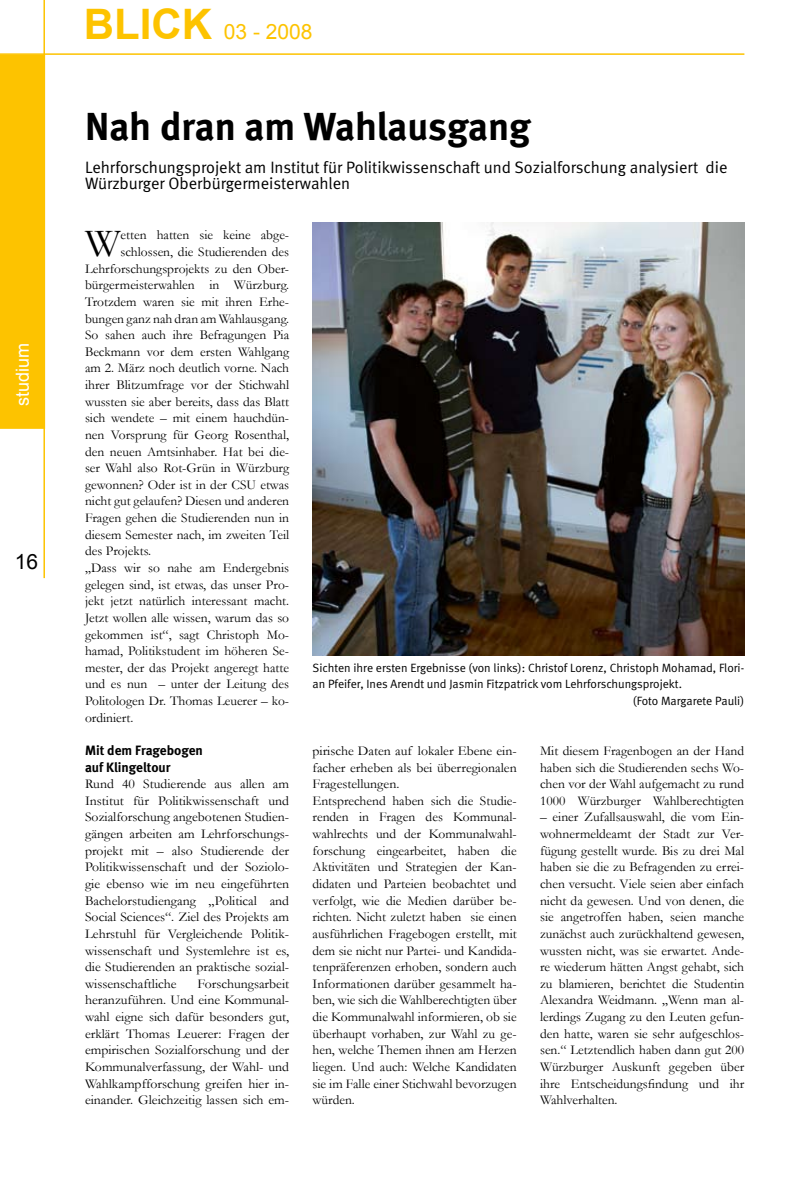
<style>
.page{position:relative;width:808px;height:1191px;background:#fff}
.page>*{position:absolute;margin:0;border:0;box-sizing:border-box;transform-origin:0 0}
.t1{font:40.2px "Garamond";color:#000}
.t2{font:700 39px "Meta";color:#000}
.t3{font:21px "Arial";color:#fdc300}
.t4{font:21px "Arial";color:#000}
.t5{font:18px "Arial";color:#fff}
.t6{font:16.5px/16.6px "Meta Normal";color:#000}
.t7{font:13.5px/16.6px "Garamond";color:#000;text-align:justify}
.t8{font:700 13.5px/16.6px "Meta";color:#000}
.t9{font:12px "Meta Normal";color:#000}
.s1{font-weight:700;font-size:42px}
</style>
<div class="page">
<div style="left:0;top:55px;width:43px;height:374px;background:#fdc300"></div>
<div style="left:1px;top:194px;width:43px;height:213px;background:#fdc300"></div>
<hr style="left:43px;top:0;width:2px;height:578px;background:#fdc300">
<hr style="left:0;top:53px;width:744px;height:2px;background:#fdc300">
<img style="left:313px;top:223px;width:431px;height:432px">
<h3 class="t5" style="left:11px;top:406px;width:65px;rotate:-90deg">studium</h3>
<h3 class="t4" style="left:15px;top:548px;width:25px">16</h3>
<h3 class="t3" style="left:84px;top:18px;width:230px"><span class="s1">BLICK</span> 03 - 2008</h3>
<h2 class="t2" style="left:85px;top:101px;width:447px">Nah dran am Wahlausgang</h2>
<p class="t6" style="left:85px;top:159px;width:644px">Lehrforschungsprojekt am Institut für Politikwissenschaft und Sozialforschung analysiert die<br>Würzburger Oberbürgermeisterwahlen</p>
<h1 class="t1" style="left:85px;top:216px;width:37px">W</h1>
<p class="t7" style="left:121px;top:226px;width:170px">etten hatten sie keine abge-</p>
<p class="t7" style="left:121px;top:243px;width:170px">schlossen, die Studierenden des</p>
<p class="t7" style="left:85px;top:260px;width:206px">Lehrforschungsprojekts zu den Ober-</p>
<p class="t7" style="left:85px;top:276px;width:206px">bürgermeisterwahlen in Würzburg.</p>
<p class="t7" style="left:85px;top:293px;width:206px">Trotzdem waren sie mit ihren Erhe-</p>
<p class="t7" style="left:85px;top:310px;width:206px">bungen ganz nah dran am Wahlausgang.</p>
<p class="t7" style="left:85px;top:326px;width:206px">So sahen auch ihre Befragungen Pia</p>
<p class="t7" style="left:85px;top:343px;width:206px">Beckmann vor dem ersten Wahlgang</p>
<p class="t7" style="left:85px;top:359px;width:206px">am 2. März noch deutlich vorne. Nach</p>
<p class="t7" style="left:85px;top:376px;width:206px">ihrer Blitzumfrage vor der Stichwahl</p>
<p class="t7" style="left:85px;top:393px;width:206px">wussten sie aber bereits, dass das Blatt</p>
<p class="t7" style="left:85px;top:409px;width:206px">sich wendete – mit einem hauchdün-</p>
<p class="t7" style="left:85px;top:426px;width:206px">nen Vorsprung für Georg Rosenthal,</p>
<p class="t7" style="left:85px;top:443px;width:206px">den neuen Amtsinhaber. Hat bei die-</p>
<p class="t7" style="left:85px;top:459px;width:206px">ser Wahl also Rot-Grün in Würzburg</p>
<p class="t7" style="left:85px;top:476px;width:206px">gewonnen? Oder ist in der CSU etwas</p>
<p class="t7" style="left:85px;top:492px;width:206px">nicht gut gelaufen? Diesen und anderen</p>
<p class="t7" style="left:85px;top:509px;width:206px">Fragen gehen die Studierenden nun in</p>
<p class="t7" style="left:85px;top:526px;width:206px">diesem Semester nach, im zweiten Teil</p>
<p class="t7" style="left:85px;top:542px;width:68px">des Projekts.</p>
<p class="t7" style="left:85px;top:559px;width:206px">„Dass wir so nahe am Endergebnis</p>
<p class="t7" style="left:85px;top:576px;width:206px">gelegen sind, ist etwas, das unser Pro-</p>
<p class="t7" style="left:85px;top:592px;width:206px">jekt jetzt natürlich interessant macht.</p>
<p class="t7" style="left:85px;top:609px;width:206px">Jetzt wollen alle wissen, warum das so</p>
<p class="t7" style="left:85px;top:625px;width:206px">gekommen ist“, sagt Christoph Mo-</p>
<p class="t7" style="left:85px;top:642px;width:206px">hamad, Politikstudent im höheren Se-</p>
<p class="t7" style="left:85px;top:659px;width:206px">mester, der das Projekt angeregt hatte</p>
<p class="t7" style="left:85px;top:675px;width:206px">und es nun – unter der Leitung des</p>
<p class="t7" style="left:85px;top:692px;width:206px">Politologen Dr. Thomas Leuerer – ko-</p>
<p class="t7" style="left:85px;top:709px;width:50px">ordiniert.</p>
<p class="t8" style="left:85px;top:741px;width:119px">Mit dem Fragebogen auf Klingeltour</p>
<p class="t7" style="left:85px;top:775px;width:206px">Rund 40 Studierende aus allen am Institut für Politikwissenschaft und Sozialforschung angebotenen Studien&shy;gängen arbeiten am Lehrforschungs&shy;projekt mit – also Studierende der Politikwissenschaft und der Soziolo&shy;gie ebenso wie im neu eingeführten Bachelorstudiengang „Political and Social Sciences“. Ziel des Projekts am Lehrstuhl für Vergleichende Politik&shy;wissenschaft und Systemlehre ist es, die Studierenden an praktische sozial&shy;wissenschaftliche</p>
<p class="t7" style="left:85px;top:975px;width:206px;text-indent:113px">Forschungsarbeit heranzuführen. Und eine Kommunal&shy;wahl eigne sich dafür besonders gut, erklärt Thomas Leuerer: Fragen der empirischen Sozialforschung und der Kommunalverfassung, der Wahl- und Wahlkampfforschung greifen hier in&shy;einander. Gleichzeitig lassen sich em-</p>
<p class="t9" style="left:313px;top:660px;width:433px">Sichten ihre ersten Ergebnisse (von links): Christof Lorenz, Christoph Mohamad, Flori-</p>
<p class="t9" style="left:313px;top:677px;width:371px">an Pfeifer, Ines Arendt und Jasmin Fitzpatrick vom Lehrforschungsprojekt.</p>
<p class="t9" style="left:633px;top:694px;width:113px">(Foto Margarete Pauli)</p>
<p class="t7" style="left:313px;top:742px;width:206px;text-align:left">pirische Daten auf lokaler Ebene ein&shy;facher erheben als bei überregionalen Fragestellungen.<br>Entsprechend haben sich die Studie&shy;renden in Fragen des Kommunal&shy;wahlrechts und der Kommunalwahl&shy;forschung eingearbeitet, haben die Aktivitäten und Strategien der Kan&shy;didaten und Parteien beobachtet und verfolgt, wie die Medien darüber be&shy;richten. Nicht zuletzt haben sie einen ausführlichen Fragebogen erstellt, mit dem sie nicht nur Partei- und Kandida&shy;tenpräferenzen erhoben, sondern auch Informationen darüber gesammelt ha&shy;ben, wie sich die Wahlberechtigten über die Kommunalwahl informieren, ob sie überhaupt vorhaben, zur Wahl zu ge&shy;hen, welche Themen ihnen am Herzen liegen. Und auch: Welche Kandidaten sie im Falle einer Stichwahl bevorzugen würden.</p>
<p class="t7" style="left:540px;top:742px;width:206px">Mit diesem Fragenbogen an der Hand haben sich die Studierenden sechs Wo&shy;chen vor der Wahl aufgemacht zu rund 1000 Würzburger Wahlberechtigten</p>
<p class="t7" style="left:540px;top:808px;width:206px">– einer Zufallsauswahl, die vom Ein&shy;wohnermeldeamt der Stadt zur Ver&shy;fügung gestellt wurde. Bis zu drei Mal haben sie die zu Befragenden zu errei&shy;chen versucht. Viele seien aber einfach nicht da gewesen. Und von denen, die sie angetroffen haben, seien manche zunächst auch zurückhaltend gewesen, wussten nicht, was sie erwartet. Ande&shy;re wiederum hätten Angst gehabt, sich zu blamieren, berichtet die Studentin Alexandra Weidmann. „Wenn man al&shy;lerdings Zugang zu den Leuten gefun&shy;den hatte, waren sie sehr aufgeschlos&shy;sen.“ Letztendlich haben dann gut 200<br>Würzburger Auskunft gegeben über ihre Entscheidungsfindung und ihr Wahlverhalten.</p>
</div>
